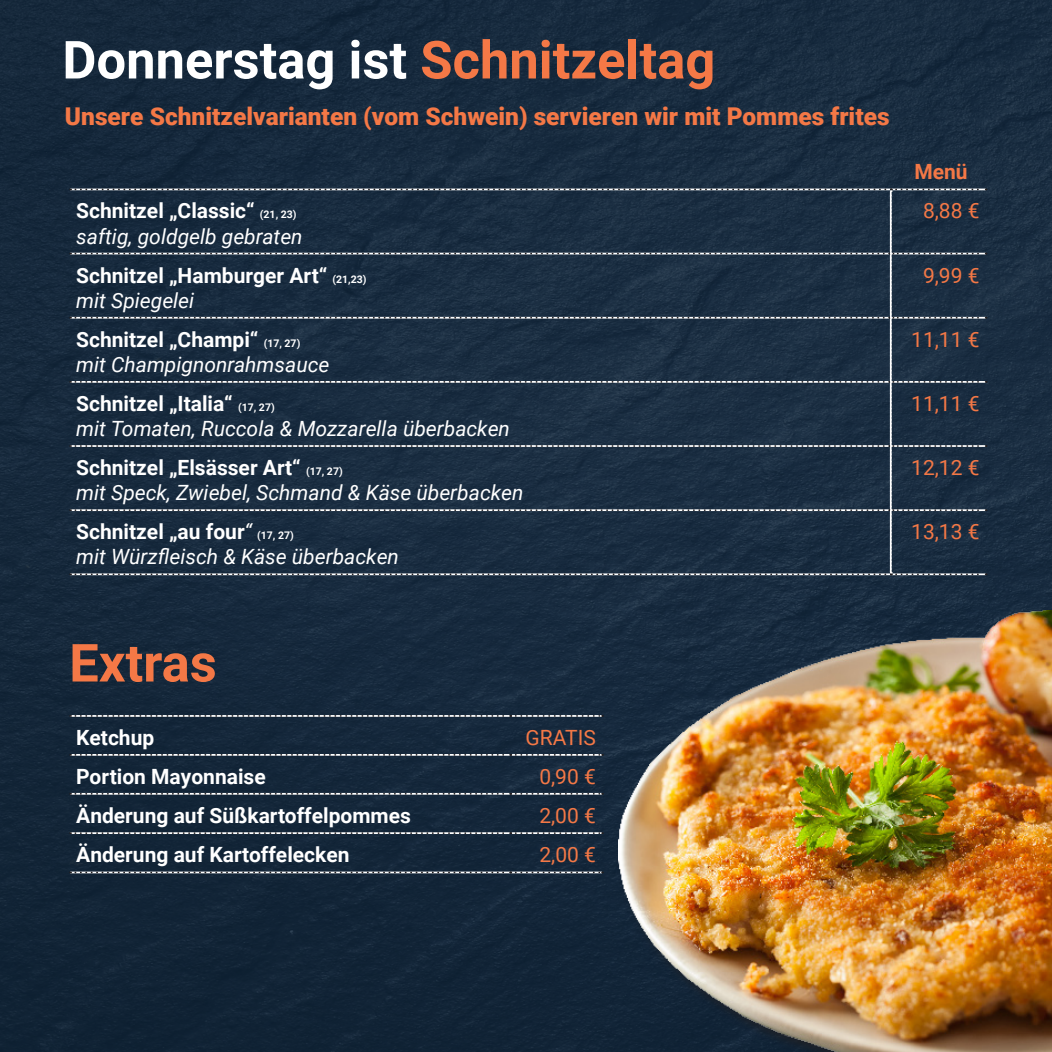
<style>
.page{position:relative;width:1052px;height:1052px;background:#15283b}
.page>*{position:absolute;margin:0;border:0;box-sizing:border-box;transform-origin:0 0}
.t1{font:700 52.5px "Roboto";color:#fff}
.t2{font:700 52.5px "Roboto";color:#f47846}
.t3{font:900 24.5px "Roboto";color:#f47846}
.t4{font:700 21px "Roboto";color:#fff}
.t5{font:italic 21px "Roboto";color:#fff}
.t6{font:21px "Roboto";color:#f47846}
.t7{font:700 21px "Roboto";color:#f47846}
.s1{color:#f47846}
.s2{font-size:10.5px}
.s3{font-weight:400;font-style:italic}
</style>
<div class="page">
<svg style="left:70px;top:189px;width:916px;height:386px"></svg>
<svg style="left:70px;top:715px;width:533px;height:2px"></svg>
<svg style="left:70px;top:754px;width:533px;height:2px"></svg>
<svg style="left:70px;top:793px;width:533px;height:1px"></svg>
<svg style="left:70px;top:832px;width:533px;height:2px"></svg>
<svg style="left:70px;top:871px;width:533px;height:2px"></svg>
<img style="left:618px;top:611px;width:434px;height:441px">
<p class="t1" style="left:62px;top:23px;width:654px">Donnerstag ist <span class="s1">Schnitzeltag</span></p>
<p class="t3" style="left:65px;top:99px;width:826px">Unsere Schnitzelvarianten (vom Schwein) servieren wir mit Pommes frites</p>
<p class="t4" style="left:76px;top:196px;width:222px">Schnitzel „Classic“ <span class="s2">(21, 23)</span></p>
<p class="t5" style="left:76px;top:221px;width:228px">saftig, goldgelb gebraten</p>
<p class="t4" style="left:76px;top:260px;width:292px">Schnitzel „Hamburger Art“ <span class="s2">(21,23)</span></p>
<p class="t5" style="left:76px;top:286px;width:119px">mit Spiegelei</p>
<p class="t4" style="left:76px;top:324px;width:226px">Schnitzel „Champi“ <span class="s2">(17, 27)</span></p>
<p class="t5" style="left:76px;top:350px;width:255px">mit Champignonrahmsauce</p>
<p class="t4" style="left:76px;top:389px;width:200px">Schnitzel „Italia“ <span class="s2">(17, 27)</span></p>
<p class="t5" style="left:76px;top:414px;width:435px">mit Tomaten, Ruccola &amp; Mozzarella überbacken</p>
<p class="t4" style="left:76px;top:453px;width:268px">Schnitzel „Elsässer Art“ <span class="s2">(17, 27)</span></p>
<p class="t5" style="left:76px;top:478px;width:449px">mit Speck, Zwiebel, Schmand &amp; Käse überbacken</p>
<p class="t4" style="left:76px;top:517px;width:219px">Schnitzel „au four<span class="s3">“</span> <span class="s2">(17, 27)</span></p>
<p class="t5" style="left:76px;top:542px;width:324px">mit Würzfleisch &amp; Käse überbacken</p>
<p class="t7" style="left:914px;top:157px;width:55px">Menü</p>
<p class="t6" style="left:923px;top:196px;width:58px">8,88 €</p>
<p class="t6" style="left:923px;top:260px;width:58px">9,99 €</p>
<p class="t6" style="left:911px;top:324px;width:70px">11,11 €</p>
<p class="t6" style="left:911px;top:389px;width:70px">11,11 €</p>
<p class="t6" style="left:911px;top:453px;width:70px">12,12 €</p>
<p class="t6" style="left:911px;top:517px;width:70px">13,13 €</p>
<p class="t2" style="left:69px;top:626px;width:149px">Extras</p>
<p class="t4" style="left:76px;top:723px;width:80px">Ketchup</p>
<p class="t6" style="left:525px;top:723px;width:72px">GRATIS</p>
<p class="t4" style="left:76px;top:761px;width:191px">Portion Mayonnaise</p>
<p class="t6" style="left:539px;top:761px;width:58px">0,90 €</p>
<p class="t4" style="left:76px;top:800px;width:336px">Änderung auf Süßkartoffelpommes</p>
<p class="t6" style="left:539px;top:800px;width:58px">2,00 €</p>
<p class="t4" style="left:76px;top:840px;width:275px">Änderung auf Kartoffelecken</p>
<p class="t6" style="left:539px;top:840px;width:58px">2,00 €</p>
</div>
